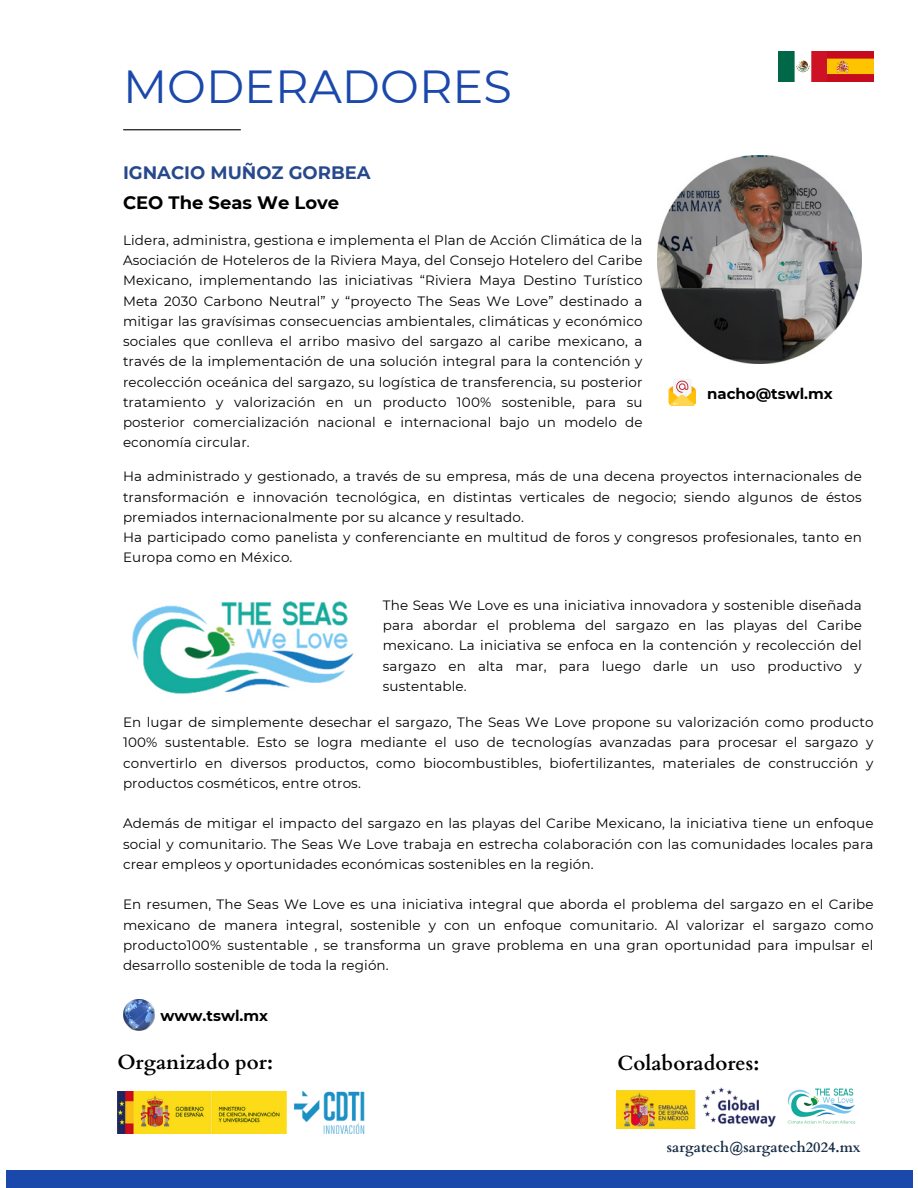
<style>
.page{position:relative;width:918px;height:1188px;background:#fff}
.page>*{position:absolute;margin:0;border:0;box-sizing:border-box;transform-origin:0 0}
.t1{font:46.35px "Montserrat";color:#1b48ab}
.t2{font:700 20.55px "Cardo";color:#000}
.t3{font:700 18px "Montserrat";color:#27498c}
.t4{font:700 18px "Montserrat";color:#000}
.t5{font:700 15px "Montserrat";color:#000}
.t6{font:700 14.4px "Cardo";color:#172d45}
.t7{font:13.5px/20.2px "Montserrat";letter-spacing:.01em;color:#000;text-align:justify}
</style>
<div class="page">
<div style="left:6px;top:1170px;width:906px;height:18px;background:#1b48ab"></div>
<hr style="left:124px;top:129px;width:116px;height:1px;background:#000">
<img style="left:779px;top:51px;width:94px;height:30px">
<img style="left:132px;top:601px;width:222px;height:93px">
<img style="left:123px;top:999px;width:31px;height:32px">
<img style="left:658px;top:156px;width:203px;height:208px">
<svg style="left:669px;top:379px;width:27px;height:27px"></svg>
<img style="left:787px;top:1088px;width:69px;height:36px">
<img style="left:702px;top:1087px;width:74px;height:40px">
<img style="left:117px;top:1091px;width:248px;height:43px">
<img style="left:617px;top:1090px;width:79px;height:38px">
<p class="t1" style="left:123px;top:58px;width:390px">MODERADORES</p>
<p class="t3" style="left:123px;top:162px;width:249px">IGNACIO MUÑOZ GORBEA</p>
<p class="t4" style="left:123px;top:192px;width:218px">CEO The Seas We Love</p>
<p class="t7" style="left:123px;top:230px;width:521px">Lidera, administra, gestiona e implementa el Plan de Acción Climática de la Asociación de Hoteleros de la Riviera Maya, del Consejo Hotelero del Caribe Mexicano, implementando las iniciativas “Riviera Maya Destino Turístico Meta 2030 Carbono Neutral” y “proyecto The Seas We Love” destinado a mitigar las gravísimas consecuencias ambientales, climáticas y económico sociales que conlleva el arribo masivo del sargazo al caribe mexicano, a través de la implementación de una solución integral para la contención y recolección oceánica del sargazo, su logística de transferencia, su posterior tratamiento y valorización en un producto 100% sostenible, para su posterior comercialización nacional e internacional bajo un modelo de economía circular.</p>
<p class="t7" style="left:123px;top:466px;width:740px">Ha administrado y gestionado, a través de su empresa, más de una decena proyectos internacionales de transformación e innovación tecnológica, en distintas verticales de negocio; siendo algunos de éstos premiados internacionalmente por su alcance y resultado.</p>
<p class="t7" style="left:123px;top:527px;width:740px">Ha participado como panelista y conferenciante en multitud de foros y congresos profesionales, tanto en<br>Europa como en México.</p>
<h5 class="t5" style="left:707px;top:385px;width:127px">nacho@tswl.mx</h5>
<h4 class="t7" style="left:383px;top:595px;width:481px">The Seas We Love es una iniciativa innovadora y sostenible diseñada para abordar el problema del sargazo en las playas del Caribe mexicano. La iniciativa se enfoca en la contención y recolección del sargazo en alta mar, para luego darle un uso productivo y sustentable.</h4>
<p class="t7" style="left:123px;top:712px;width:752px">En lugar de simplemente desechar el sargazo, The Seas We Love propone su valorización como producto 100% sustentable. Esto se logra mediante el uso de tecnologías avanzadas para procesar el sargazo y convertirlo en diversos productos, como biocombustibles, biofertilizantes, materiales de construcción y productos cosméticos, entre otros.</p>
<p class="t7" style="left:123px;top:813px;width:752px">Además de mitigar el impacto del sargazo en las playas del Caribe Mexicano, la iniciativa tiene un enfoque social y comunitario. The Seas We Love trabaja en estrecha colaboración con las comunidades locales para crear empleos y oportunidades económicas sostenibles en la región.</p>
<p class="t7" style="left:123px;top:894px;width:752px">En resumen, The Seas We Love es una iniciativa integral que aborda el problema del sargazo en el Caribe mexicano de manera integral, sostenible y con un enfoque comunitario. Al valorizar el sargazo como producto100% sustentable , se transforma un grave problema en una gran oportunidad para impulsar el desarrollo sostenible de toda la región.</p>
<p class="t5" style="left:160px;top:1007px;width:109px">www.tswl.mx</p>
<h2 class="t2" style="left:117px;top:1048px;width:157px">Organizado por:</h2>
<p class="t2" style="left:618px;top:1049px;width:143px">Colaboradores:</p>
<p class="t6" style="left:667px;top:1137px;width:195px">sargatech@sargatech2024.mx</p>
</div>
